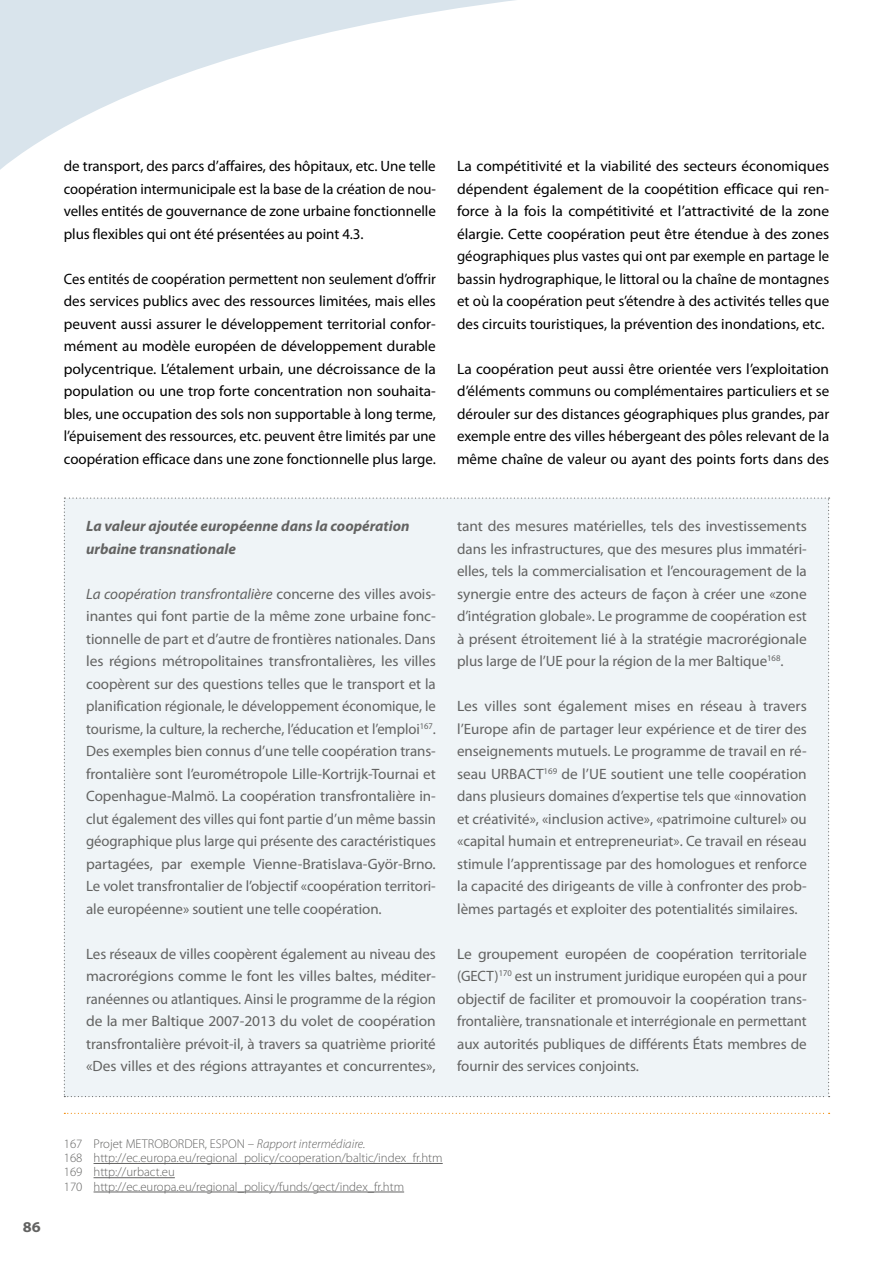
<style>
.page{position:relative;width:893px;height:1263px;background:#fff}
.page>*{position:absolute;margin:0;border:0;box-sizing:border-box;transform-origin:0 0}
.t1{font:15px/22.5px "Myriad Pro";letter-spacing:-.005em;color:#636362;text-align:justify}
.t2{font:15px/22.5px "Myriad Pro";color:#000;text-align:justify}
.t3{font:italic 700 15px/22.5px "Myriad Pro";color:#636362}
.t4{font:700 semi-expanded 15px "Myriad Pro";color:#636362}
.t5{font:300 12.75px/14.2px "Myriad Pro";color:#636362}
.s1{font-style:italic}
</style>
<div class="page">
<svg style="left:0;top:0;width:515px;height:170px"></svg>
<svg style="left:64px;top:1113px;width:766px;height:1px"></svg>
<hr style="left:94px;top:1163px;width:349px;height:1px;background:#636362">
<hr style="left:94px;top:1177px;width:81px;height:1px;background:#636362">
<hr style="left:94px;top:1192px;width:310px;height:1px;background:#636362">
<div style="left:64px;top:497px;width:766px;height:600px;background:#eff4f7"></div>
<p class="t2" style="left:64px;top:155px;width:374px">de transport, des parcs d’affaires, des hôpitaux, etc. Une telle coopération intermunicipale est la base de la création de nou&shy;velles entités de gouvernance de zone urbaine fonctionnelle plus flexibles qui ont été présentées au point 4.3.</p>
<p class="t2" style="left:64px;top:267px;width:374px">Ces entités de coopération permettent non seulement d’offrir des services publics avec des ressources limitées, mais elles peuvent aussi assurer le développement territorial confor&shy;mément au modèle européen de développement durable polycentrique. L’étalement urbain, une décroissance de la population ou une trop forte concentration non souhaita&shy;bles, une occupation des sols non supportable à long terme, l’épuisement des ressources, etc. peuvent être limités par une coopération efficace dans une zone fonctionnelle plus large.</p>
<p class="t3" style="left:86px;top:515px;width:325px">La valeur ajoutée européenne dans la coopération urbaine transnationale</p>
<p class="t1" style="left:86px;top:582px;width:351px"><span class="s1">La coopération transfrontalière</span> concerne des villes avois&shy;inantes qui font partie de la même zone urbaine fonc&shy;tionnelle de part et d’autre de frontières nationales. Dans les régions métropolitaines transfrontalières, les villes coopèrent sur des questions telles que le transport et la planification régionale, le développement économique, le tourisme, la culture, la recherche, l’éducation et l’emploi<sup>167</sup>.<br>Des exemples bien connus d’une telle coopération trans&shy;frontalière sont l’eurométropole Lille-Kortrijk-Tournai et Copenhague-Malmö. La coopération transfrontalière in&shy;clut également des villes qui font partie d’un même bassin géographique plus large qui présente des caractéristiques partagées, par exemple Vienne-Bratislava-Györ-Brno.<br>Le volet transfrontalier de l’objectif «coopération territori&shy;ale européenne» soutient une telle coopération.</p>
<p class="t1" style="left:86px;top:942px;width:351px">Les réseaux de villes coopèrent également au niveau des macrorégions comme le font les villes baltes, méditer&shy;ranéennes ou atlantiques. Ainsi le programme de la région de la mer Baltique 2007-2013 du volet de coopération transfrontalière prévoit-il, à travers sa quatrième priorité «Des villes et des régions attrayantes et concurrentes»,</p>
<p class="t2" style="left:457px;top:155px;width:374px">La compétitivité et la viabilité des secteurs économiques dépendent également de la coopétition efficace qui ren&shy;force à la fois la compétitivité et l’attractivité de la zone élargie. Cette coopération peut être étendue à des zones géographiques plus vastes qui ont par exemple en partage le bassin hydrographique, le littoral ou la chaîne de montagnes et où la coopération peut s’étendre à des activités telles que des circuits touristiques, la prévention des inondations, etc.</p>
<p class="t2" style="left:457px;top:357px;width:374px">La coopération peut aussi être orientée vers l’exploitation d’éléments communs ou complémentaires particuliers et se dérouler sur des distances géographiques plus grandes, par exemple entre des villes hébergeant des pôles relevant de la même chaîne de valeur ou ayant des points forts dans des</p>
<p class="t1" style="left:457px;top:515px;width:351px">tant des mesures matérielles, tels des investissements dans les infrastructures, que des mesures plus immatéri&shy;elles, tels la commercialisation et l’encouragement de la synergie entre des acteurs de façon à créer une «zone d’intégration globale». Le programme de coopération est à présent étroitement lié à la stratégie macrorégionale plus large de l’UE pour la région de la mer Baltique<sup>168</sup>.</p>
<p class="t1" style="left:457px;top:695px;width:351px">Les villes sont également mises en réseau à travers l’Europe afin de partager leur expérience et de tirer des enseignements mutuels. Le programme de travail en ré&shy;seau URBACT<sup>169</sup> de l’UE soutient une telle coopération dans plusieurs domaines d’expertise tels que «innovation et créativité», «inclusion active», «patrimoine culturel» ou «capital humain et entrepreneuriat». Ce travail en réseau stimule l’apprentissage par des homologues et renforce la capacité des dirigeants de ville à confronter des prob&shy;lèmes partagés et exploiter des potentialités similaires.</p>
<p class="t1" style="left:457px;top:942px;width:351px">Le groupement européen de coopération territoriale (GECT)<sup>170</sup> est un instrument juridique européen qui a pour objectif de faciliter et promouvoir la coopération trans&shy;frontalière, transnationale et interrégionale en permettant aux autorités publiques de différents États membres de fournir des services conjoints.</p>
<p class="t4" style="left:23px;top:1218px;width:19px">86</p>
<p class="t5" style="left:64px;top:1137px;width:380px">167 Projet METROBORDER, ESPON – <span class="s1">Rapport intermédiaire.<br></span>168 http://ec.europa.eu/regional_policy/cooperation/baltic/index_fr.htm 169 http://urbact.eu<br>170 http://ec.europa.eu/regional_policy/funds/gect/index_fr.htm</p>
</div>
